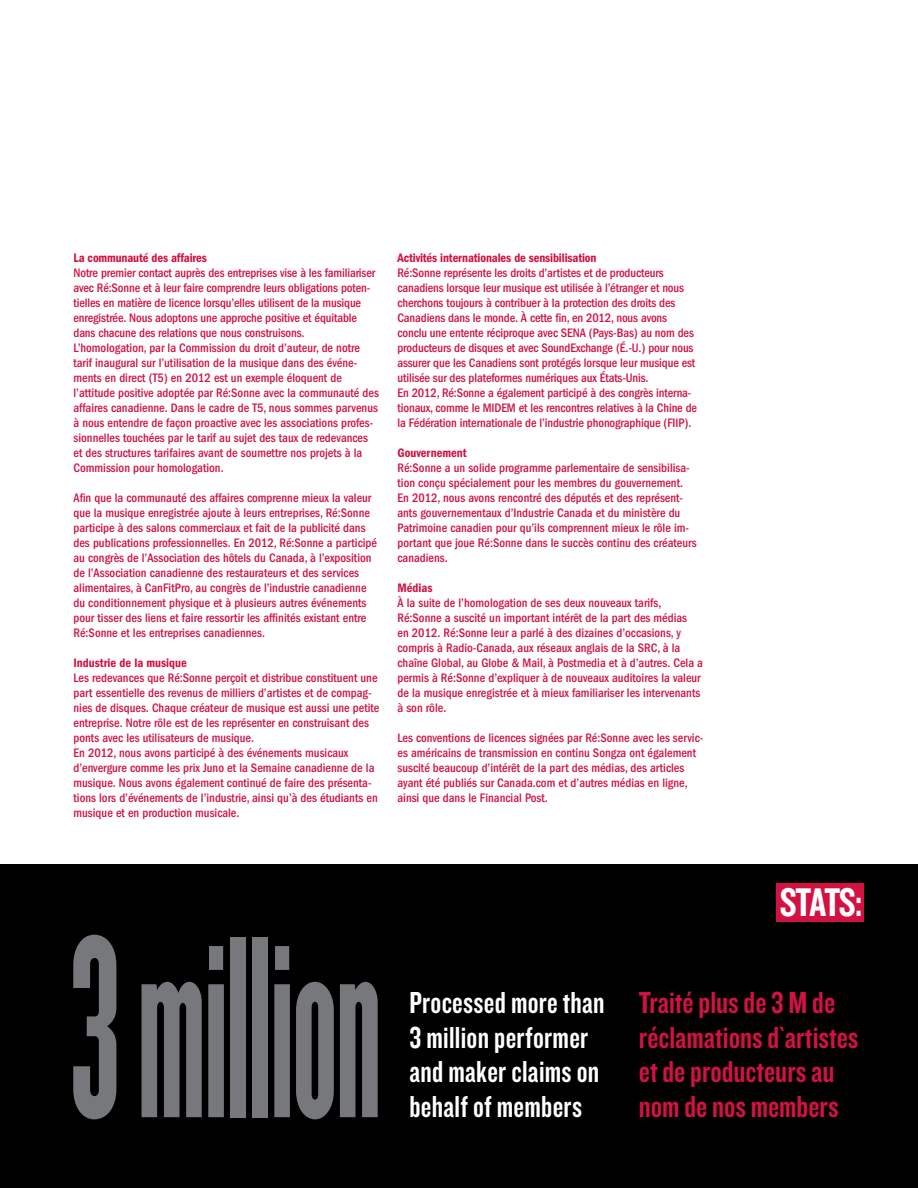
<style>
.page{position:relative;width:918px;height:1188px;background:#fff}
.page>*{position:absolute;margin:0;border:0;box-sizing:border-box;transform-origin:0 0}
.t1{font:270.75px "Knockout HTF66 Full Flyweight";letter-spacing:-.015em;color:#77787b;scale:.9 1}
.t2{font:41.55px "Knockout HTF49 Liteweight";letter-spacing:-.04em;color:#fff}
.t3{font:31.5px/34.5px "Knockout HTF49 Liteweight";color:#d11242}
.t4{font:31.5px/34.5px "Knockout HTF49 Liteweight";letter-spacing:.01em;color:#fff;scale:.95 1}
.t5{font:500 condensed 12.75px/15px "Franklin Gothic";color:#d11242}
.t6{font:600 condensed 12.75px "Franklin Gothic";letter-spacing:-.01em;color:#d11242}
</style>
<div class="page">
<div style="left:0;top:864px;width:918px;height:324px;background:#000"></div>
<div style="left:777px;top:883px;width:87px;height:39px;background:#d11242"></div>
<p class="t6" style="left:74px;top:251px;width:135px">La communauté des affaires</p>
<p class="t5" style="left:74px;top:266px;width:307px">Notre premier contact auprès des entreprises vise à les familiariser avec Ré:Sonne et à leur faire comprendre leurs obligations poten&shy;tielles en matière de licence lorsqu’elles utilisent de la musique enregistrée. Nous adoptons une approche positive et équitable dans chacune des relations que nous construisons.<br>L’homologation, par la Commission du droit d’auteur, de notre tarif inaugural sur l’utilisation de la musique dans des événe&shy;ments en direct (T5) en 2012 est un exemple éloquent de l’attitude positive adoptée par Ré:Sonne avec la communauté des affaires canadienne. Dans le cadre de T5, nous sommes parvenus à nous entendre de façon proactive avec les associations profes&shy;sionnelles touchées par le tarif au sujet des taux de redevances et des structures tarifaires avant de soumettre nos projets à la Commission pour homologation.</p>
<p class="t5" style="left:74px;top:491px;width:305px">Afin que la communauté des affaires comprenne mieux la valeur que la musique enregistrée ajoute à leurs entreprises, Ré:Sonne participe à des salons commerciaux et fait de la publicité dans des publications professionnelles. En 2012, Ré:Sonne a participé au congrès de l’Association des hôtels du Canada, à l’exposition de l’Association canadienne des restaurateurs et des services alimentaires, à CanFitPro, au congrès de l’industrie canadienne du conditionnement physique et à plusieurs autres événements pour tisser des liens et faire ressortir les affinités existant entre Ré:Sonne et les entreprises canadiennes.</p>
<p class="t6" style="left:74px;top:656px;width:115px">Industrie de la musique</p>
<p class="t5" style="left:74px;top:671px;width:308px">Les redevances que Ré:Sonne perçoit et distribue constituent une part essentielle des revenus de milliers d’artistes et de compag&shy;nies de disques. Chaque créateur de musique est aussi une petite entreprise. Notre rôle est de les représenter en construisant des ponts avec les utilisateurs de musique.<br>En 2012, nous avons participé à des événements musicaux d’envergure comme les prix Juno et la Semaine canadienne de la musique. Nous avons également continué de faire des présenta&shy;tions lors d’événements de l’industrie, ainsi qu’à des étudiants en musique et en production musicale.</p>
<p class="t6" style="left:397px;top:251px;width:200px">Activités internationales de sensibilisation</p>
<p class="t5" style="left:397px;top:266px;width:301px">Ré:Sonne représente les droits d’artistes et de producteurs canadiens lorsque leur musique est utilisée à l’étranger et nous cherchons toujours à contribuer à la protection des droits des Canadiens dans le monde. À cette fin, en 2012, nous avons conclu une entente réciproque avec SENA (Pays-Bas) au nom des producteurs de disques et avec SoundExchange (É.-U.) pour nous assurer que les Canadiens sont protégés lorsque leur musique est utilisée sur des plateformes numériques aux États-Unis.<br>En 2012, Ré:Sonne a également participé à des congrès interna&shy;tionaux, comme le MIDEM et les rencontres relatives à la Chine de la Fédération internationale de l’industrie phonographique (FIIP).</p>
<p class="t6" style="left:397px;top:446px;width:71px">Gouvernement</p>
<p class="t5" style="left:397px;top:461px;width:301px">Ré:Sonne a un solide programme parlementaire de sensibilisa&shy;tion conçu spécialement pour les membres du gouvernement.<br>En 2012, nous avons rencontré des députés et des représent&shy;ants gouvernementaux d’Industrie Canada et du ministère du Patrimoine canadien pour qu’ils comprennent mieux le rôle im&shy;portant que joue Ré:Sonne dans le succès continu des créateurs canadiens.</p>
<p class="t6" style="left:397px;top:581px;width:37px">Médias</p>
<p class="t5" style="left:397px;top:596px;width:307px">À la suite de l’homologation de ses deux nouveaux tarifs, Ré:Sonne a suscité un important intérêt de la part des médias<br>en 2012. Ré:Sonne leur a parlé à des dizaines d’occasions, y compris à Radio-Canada, aux réseaux anglais de la SRC, à la chaîne Global, au Globe &amp; Mail, à Postmedia et à d’autres. Cela a permis à Ré:Sonne d’expliquer à de nouveaux auditoires la valeur de la musique enregistrée et à mieux familiariser les intervenants à son rôle.</p>
<p class="t5" style="left:397px;top:730px;width:307px">Les conventions de licences signées par Ré:Sonne avec les servic&shy;es américains de transmission en continu Songza ont également suscité beaucoup d’intérêt de la part des médias, des articles ayant été publiés sur Canada.com et d’autres médias en ligne, ainsi que dans le Financial Post.</p>
<h1 class="t1" style="left:70px;top:894px;width:349px">3 million</h1>
<h3 class="t4" style="left:410px;top:986px;width:207px">Processed more than<br>3 million performer and maker claims on behalf of members</h3>
<h2 class="t2" style="left:780px;top:881px;width:84px">STATS:</h2>
<h3 class="t3" style="left:639px;top:986px;width:221px">Traité plus de 3 M de réclamations d`artistes et de producteurs au nom de nos members</h3>
</div>
